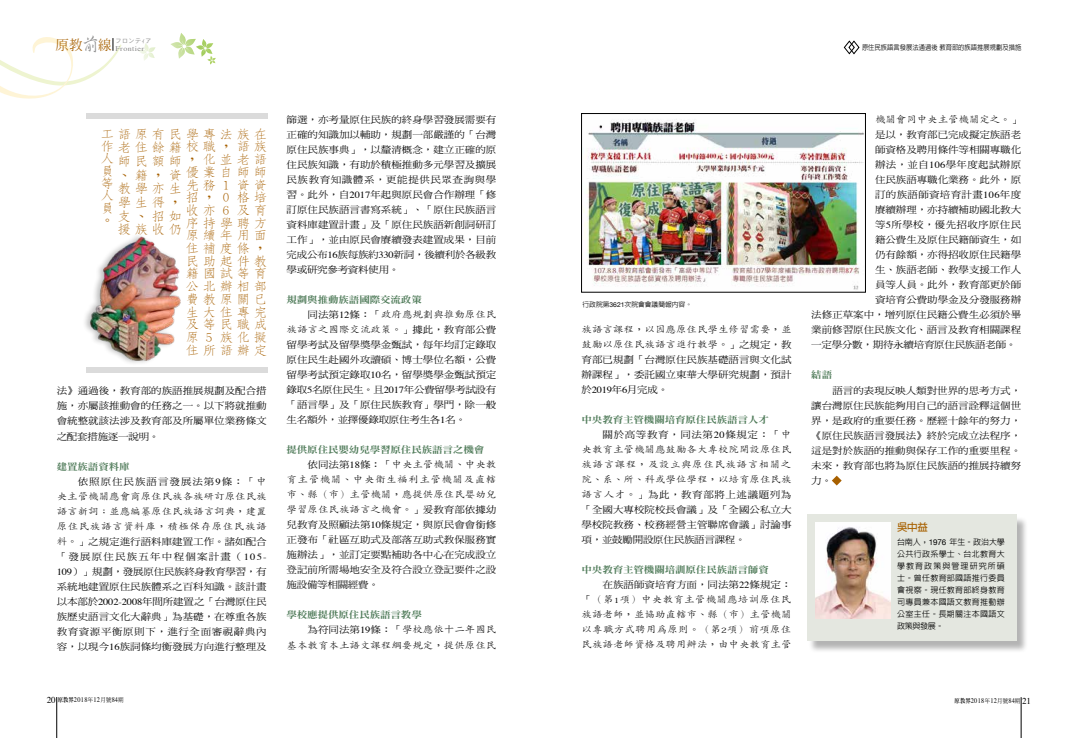
<style>
.page{position:relative;width:1078px;height:738px;background:#fff}
.page>*{position:absolute;margin:0;border:0;box-sizing:border-box;transform-origin:0 0}
.t1{font:300 12.6px/13.6px "AR Fang Song B5 HK";color:#a76000;scale:1.11 1}
.t2{font:700 10.5px "AR Hei B5";color:#a76000}
.t3{font:9.4px/15px "DF Ming Std W5";color:#000;text-align:justify;scale:1.11 1}
.t4{font:300 9.4px/15.1px "AR Kai B5";color:#000;text-align:justify;scale:1.11 1}
.t5{font:9.4px "DF Ming Std W9";letter-spacing:-.01em;color:#4e7a58;scale:1.11 1}
.t6{font:9.4px "DF Ming Std W5";letter-spacing:.03em;color:#000;scale:1.11 1}
.t7{font:9.4px "DF Ming Std W5";letter-spacing:-.025em;color:#000;scale:1.11 1}
.t8{font:9.4px "DF Ming Std W5";letter-spacing:.06em;color:#000;scale:1.11 1}
.t9{font:9.4px "DF Ming Std W5";letter-spacing:.09em;color:#000;scale:1.11 1}
.t10{font:500 8px/12px "AR Hei B5";letter-spacing:.04em;color:#000;text-align:justify}
.t11{font:7.2px "Times";letter-spacing:.05em;color:#898989;scale:1.11 1}
.t12{font:7px "Times";letter-spacing:.05em;color:#000;scale:.9 1}
.t13{font:500 7px "AR Hei B5";color:#000;scale:.9 1}
.t14{font:500 6.8px "AR Hei B5";color:#000}
.t15{font:6px "Heisei Kaku Go Std W3";color:#898989}
.s1{font-family:"AR Xing Shu B5";font-weight:500;font-size:18.5px}
.s2{font-family:"Times"}
.s3{font-family:"AR Kai B5";font-weight:300}
.s4{font-family:"DF Ming Std W5";font-weight:400}
.s5{font-family:"Times";font-weight:400}
.s6{font-family:"Helvetica Neue";font-weight:400}
.s7{font-family:"Koz Min Pr 6 N";font-weight:400;font-size:7.2px}
.s8{font-size:9px}
.s9{font-family:"AR Ming B5";font-weight:800;font-size:6px}
.s10{font-family:"DF Ming Std W5";font-size:6px}
</style>
<div class="page">
<svg style="left:170px;top:33px;width:46px;height:32px"></svg>
<svg style="left:139px;top:43px;width:16px;height:18px"></svg>
<hr style="left:57px;top:696px;width:1px;height:41px;background:#000">
<hr style="left:1020px;top:696px;width:1px;height:41px;background:#000">
<svg style="left:0;top:37px;width:122px;height:62px"></svg>
<svg style="left:832px;top:475px;width:9px;height:10px"></svg>
<svg style="left:843px;top:40px;width:17px;height:15px"></svg>
<div style="left:808px;top:515px;width:220px;height:137px;background:#000;opacity:.3"></div>
<div style="left:807px;top:514px;width:208px;height:126px;background:#e4e7e0"></div>
<img style="left:815px;top:522px;width:75px;height:96px">
<div style="left:87px;top:112px;width:181px;height:6px;background:#dbdbdb"></div>
<div style="left:87px;top:366px;width:181px;height:6px;background:#dbdbdb"></div>
<img style="left:583px;top:119px;width:280px;height:171px">
<div style="left:581px;top:113px;width:284px;height:179px;border:1px solid #000"></div>
<div style="left:82px;top:232px;width:100px;height:133px;background:#000;opacity:.25"></div>
<img style="left:89px;top:232px;width:93px;height:133px">
<p class="t11" style="left:56px;top:42px;width:81px"><sup>原教</sup><span class="s1">前</span><sup>線</sup> Frontier</p>
<p class="t15" style="left:115px;top:36px;width:38px">フロンテ<sub>ｲ</sub>ア</p>
<h1 class="t1" style="left:117px;top:127px;width:135px;text-indent:-17px">工語原有民學專法族在老住餘籍校職，</h1>
<h1 class="t1" style="left:185px;top:153px;width:74px;line-height:12.7px;text-indent:17px">化並老語優業自</h1>
<h1 class="t1" style="left:100px;top:140px;width:13px;line-height:12.3px">作人員等人員。</h1>
<h1 class="t1" style="left:236px;top:134px;width:28px;line-height:25.4px">語族師師</h1>
<h1 class="t1" style="left:236px;top:178px;width:28px">資資</h1>
<h1 class="t1" style="left:236px;top:190px;width:28px">格培</h1>
<h1 class="t1" style="left:236px;top:203px;width:28px">及育</h1>
<h1 class="t1" style="left:185px;top:216px;width:74px">序持學聘方</h1>
<h1 class="t1" style="left:185px;top:228px;width:74px">原續年用面</h1>
<h1 class="t1" style="left:185px;top:241px;width:70px">住補度條，</h1>
<h1 class="t1" style="left:185px;top:254px;width:74px">民助起件教</h1>
<h1 class="t1" style="left:185px;top:267px;width:74px">籍國試等育</h1>
<h1 class="t1" style="left:185px;top:279px;width:74px">公北辦相部</h1>
<h1 class="t1" style="left:185px;top:292px;width:73px">費教原關已</h1>
<h1 class="t1" style="left:185px;top:305px;width:74px">生大住專完</h1>
<h1 class="t1" style="left:185px;top:317px;width:74px">及等民職成</h1>
<h1 class="t1" style="left:219px;top:330px;width:44px">族化擬</h1>
<h1 class="t1" style="left:185px;top:343px;width:74px">住所語辦定</h1>
<h1 class="t1" style="left:117px;top:154px;width:58px">師民額師、<br>教學亦生學生得，支、<br>援族收仍</h1>
<h1 class="t1" style="left:185px;top:152px;width:9px">，</h1>
<h1 class="t1" style="left:168px;top:168px;width:13px">資</h1>
<h1 class="t1" style="left:134px;top:168px;width:24px">籍，</h1>
<h1 class="t1" style="left:151px;top:209px;width:28px">招如</h1>
<h1 class="t1" style="left:185px;top:178px;width:28px;line-height:12.7px">先務招，收亦</h1>
<h1 class="t1" style="left:222px;top:178px;width:8px;line-height:12.7px;text-align:justify">1<br>0<br>6</h1>
<h1 class="t1" style="left:185px;top:330px;width:12px">原</h1>
<h1 class="t1" style="left:205px;top:330px;width:8px">5</h1>
<p class="t3" style="left:57px;top:383px;width:191px">法》通過後，教育部的族語推展規劃及配合措施，亦屬該推動會的任務之一。以下將就推動會統整就該法涉及教育部及所屬單位業務條文之配套措施逐一說明。</p>
<p class="t5" style="left:57px;top:460px;width:67px">建置族語資料庫</p>
<p class="t9" style="left:78px;top:475px;width:172px">依照原住民族語言發展法第<span class="s2">9</span>條：「<span class="s3">中</span></p>
<p class="t4" style="left:57px;top:488px;width:191px">央主管機關應會商原住民族各族研訂原住民族語言新詞；並應編纂原住民族語言詞典，建置原住民族語言資料庫，積極保存原住民族語</p>
<p class="t3" style="left:57px;top:533px;width:191px"><span class="s3">料。</span>」之規定進行語料庫建置工作。諸如配合「發展原住民族五年中程個案計畫（<span class="s2">105- 109</span>）」規劃，發展原住民族終身教育學習，有系統地建置原住民族體系之百科知識。該計畫以本部於<span class="s2">2002-2008</span>年間所建置之「台灣原住民族歷史語言文化大辭典」為基礎，在尊重各族教育資源平衡原則下，進行全面審視辭典內容，以現今<span class="s2">16</span>族詞條均衡發展方向進行整理及</p>
<p class="t3" style="left:286px;top:111px;width:191px">篩選，亦考量原住民族的終身學習發展需要有正確的知識加以輔助，規劃一部嚴謹的「台灣原住民族事典」，以釐清概念，建立正確的原住民族知識，有助於積極推動多元學習及擴展民族教育知識體系，更能提供民眾查詢與學習。此外，自<span class="s2">2017</span>年起與原民會合作辦理「修訂原住民族語言書寫系統」、「原住民族語言資料庫建置計畫」及「原住民族語新創詞研訂工作」，並由原民會賡續發表建置成果，目前完成公布<span class="s2">16</span>族每族約<span class="s2">330</span>新詞，後續利於各級教學或研究參考資料使用。</p>
<p class="t5" style="left:286px;top:294px;width:123px">規劃與推動族語國際交流政策</p>
<p class="t4" style="left:286px;top:306px;width:191px;text-align:right"><span class="s4">同法第</span><span class="s5">12</span><span class="s4">條：「</span>政府應規劃與推動原住民<br>族語言之國際交流政策。<span class="s4">」據此，教育部公費</span></p>
<p class="t3" style="left:286px;top:336px;width:191px">留學考試及留學獎學金甄試，每年均訂定錄取原住民生赴國外攻讀碩、博士學位名額，公費留學考試預定錄取<span class="s2">10</span>名，留學獎學金甄試預定錄取<span class="s2">5</span>名原住民生。且<span class="s2">2017</span>年公費留學考試設有「語言學」及「原住民族教育」學門，除一般生名額外，並擇優錄取原住考生各<span class="s2">1</span>名。</p>
<p class="t5" style="left:286px;top:444px;width:180px">提供原住民嬰幼兒學習原住民族語言之機會</p>
<p class="t4" style="left:286px;top:456px;width:191px;text-indent:21px"><span class="s4">依同法第</span><span class="s5">18</span><span class="s4">條：「</span>中央主管機關、中央教育主管機關、中央衛生福利主管機關及直轄市、縣（市）主管機關，應提供原住民嬰幼兒學習原住民族語言之機會。<span class="s4">」爰教育部依據幼</span></p>
<p class="t3" style="left:286px;top:516px;width:191px">兒教育及照顧法第<span class="s2">10</span>條規定，與原民會會銜修正發布「社區互助式及部落互助式教保服務實施辦法」，並訂定要點補助各中心在完成設立登記前所需場地安全及符合設立登記要件之設施設備等相關經費。</p>
<p class="t5" style="left:286px;top:609px;width:123px">學校應提供原住民族語言教學</p>
<p class="t4" style="left:286px;top:621px;width:191px;text-align:right"><span class="s4">為符同法第</span><span class="s5">19</span><span class="s4">條：「</span>學校應依十二年國民<br>基本教育本土語文課程綱要規定，提供原住民</p>
<p class="t13" style="left:861px;top:44px;width:178px">原住民族語言發展法通過後教育部的族語推展規劃及措施</p>
<p class="t14" style="left:582px;top:301px;width:111px">行政院第<span class="s6">3621</span>次院會會議簡報內容。</p>
<p class="t4" style="left:581px;top:321px;width:191px">族語言課程，以因應原住民學生修習需要，並鼓勵以原住民族語言進行教學。<span class="s4">」之規定，教</span></p>
<p class="t3" style="left:581px;top:351px;width:191px">育部已規劃「台灣原住民族基礎語言與文化試辦課程」，委託國立東華大學研究規劃，預計於<span class="s2">2019</span>年<span class="s2">6</span>月完成。</p>
<p class="t5" style="left:581px;top:414px;width:170px">中央教育主管機關培育原住民族語言人才</p>
<p class="t8" style="left:602px;top:429px;width:172px">關於高等教育，同法第<span class="s2">20</span>條規定：「<span class="s3">中</span></p>
<p class="t4" style="left:581px;top:441px;width:191px">央教育主管機關應鼓勵各大專校院開設原住民族語言課程，及設立與原住民族語言相關之院、系、所、科或學位學程，以培育原住民族</p>
<p class="t3" style="left:581px;top:486px;width:191px"><span class="s3">語言人才。</span>」為此，教育部將上述議題列為「全國大專校院校長會議」及「全國公私立大學校院教務、校務經營主管聯席會議」討論事項，並鼓勵開設原住民族語言課程。</p>
<p class="t5" style="left:581px;top:564px;width:170px">中央教育主管機關培訓原住民族語言師資</p>
<p class="t3" style="left:602px;top:576px;width:172px">在族語師資培育方面，同法第<span class="s2">22</span>條規定：</p>
<p class="t4" style="left:581px;top:591px;width:191px"><span class="s4">「</span>（第<span class="s7">1</span>項）中央教育主管機關應培訓原住民族語老師，並協助直轄市、縣（市）主管機關以專職方式聘用為原則。（第<span class="s7">2</span>項）前項原住民族語老師資格及聘用辦法，由中央教育主管</p>
<p class="t4" style="left:874px;top:112px;width:133px">機關會同中央主管機關定之。<span class="s4">」</span></p>
<p class="t3" style="left:874px;top:126px;width:133px">是以，教育部已完成擬定族語老</p>
<p class="t3" style="left:874px;top:141px;width:133px">師資格及聘用條件等相關專職化</p>
<p class="t6" style="left:874px;top:159px;width:133px">辦法，並自<span class="s2">106</span>學年度起試辦原</p>
<p class="t3" style="left:874px;top:171px;width:133px">住民族語專職化業務。此外，原</p>
<p class="t6" style="left:874px;top:189px;width:133px">訂的族語師資培育計畫<span class="s2">106</span>年度</p>
<p class="t3" style="left:874px;top:201px;width:133px">賡續辦理，亦持續補助國北教大</p>
<p class="t6" style="left:874px;top:219px;width:133px">等<span class="s2">5</span>所學校，優先招收序原住民</p>
<p class="t3" style="left:874px;top:231px;width:133px">籍公費生及原住民籍師資生，如</p>
<p class="t3" style="left:874px;top:246px;width:133px">仍有餘額，亦得招收原住民籍學</p>
<p class="t3" style="left:874px;top:261px;width:133px">生、族語老師、教學支援工作人</p>
<p class="t3" style="left:874px;top:276px;width:133px">員等人員。此外，教育部更於師</p>
<p class="t3" style="left:874px;top:291px;width:133px">資培育公費助學金及分發服務辦</p>
<p class="t3" style="left:811px;top:306px;width:191px">法修正草案中，增列原住民籍公費生必須於畢</p>
<p class="t3" style="left:811px;top:321px;width:191px">業前修習原住民族文化、語言及教育相關課程</p>
<p class="t7" style="left:811px;top:339px;width:186px">一定學分數，期待永續培育原住民族語老師。</p>
<p class="t5" style="left:811px;top:369px;width:20px">結語</p>
<p class="t3" style="left:811px;top:382px;width:191px;text-indent:21px">語言的表現反映人類對世界的思考方式，讓台灣原住民族能夠用自己的語言詮釋這個世界，是政府的重要任務。歷經十餘年的努力，《原住民族語言發展法》終於完成立法程序，這是對於族語的推動與保存工作的重要里程。未來，教育部也將為原住民族語的推展持續努力。</p>
<p class="t2" style="left:896px;top:521px;width:32px">吳中益</p>
<p class="t10" style="left:896px;top:535px;width:109px">台南人，<span class="s6">1976</span> 年生。政治大學公共行政系學士、台北教育大學教育政策與管理研究所碩士。曾任教育部國語推行委員會視察。現任教育部終身教育司專員兼本國語文教育推動辦公室主任。長期關注本國語文政策與發展。</p>
<p class="t12" style="left:47px;top:693px;width:87px"><span class="s8">20</span> <span class="s9">原教界</span>2018<span class="s10">年</span>12<span class="s10">月號</span>84<span class="s10">期</span></p>
<p class="t12" style="left:954px;top:693px;width:86px"><span class="s9">原教界</span>2018<span class="s10">年</span>12<span class="s10">月號</span>84<span class="s10">期</span> <span class="s8">21</span></p>
</div>
